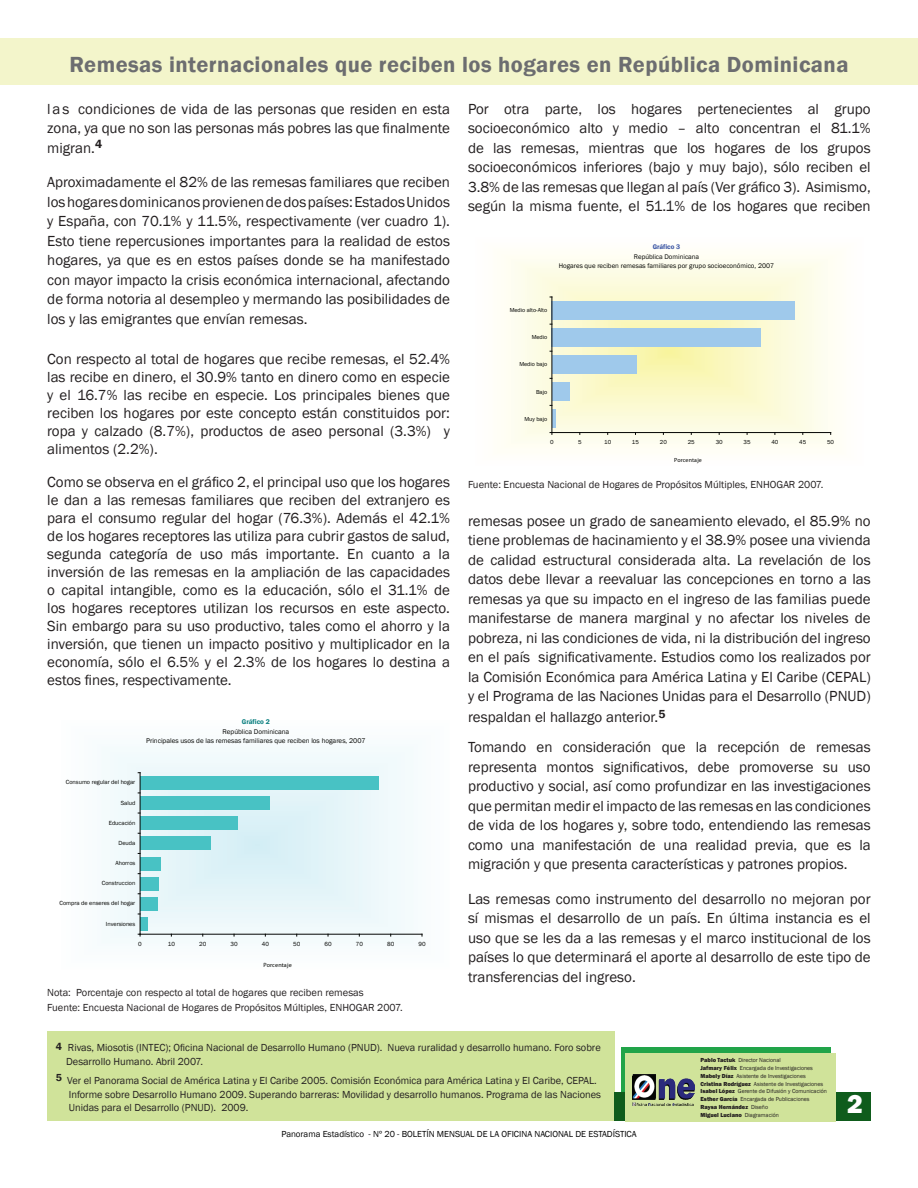
<style>
.page{position:relative;width:918px;height:1188px;background:#fff}
.page>*{position:absolute;margin:0;border:0;box-sizing:border-box;transform-origin:0 0}
.t1{font:800 27px "Franklin Gothic";color:#fff}
.t2{font:600 22.5px "Franklin Gothic";letter-spacing:.02em;color:#6c6d70}
.t3{font:15px/19.5px "Franklin Gothic";color:#231f20;text-align:justify}
.t4{font:10.5px/13.5px "Franklin Gothic";color:#231f20}
.t5{font:9px "Franklin Gothic";color:#000}
.t6{font:7.05px/9.8px "Franklin Gothic";letter-spacing:-.005em;color:#040503;text-align:center}
.t7{font:600 7.05px "Franklin Gothic";letter-spacing:-.005em;color:#0c8081}
.t8{font:6.9px/9.6px "Franklin Gothic";color:#040503;text-align:center}
.t9{font:600 6.9px "Franklin Gothic";letter-spacing:-.005em;color:#3853a3}
.t10{font:6.15px "Franklin Gothic";letter-spacing:-.005em;color:#040503}
.t11{font:6.15px "Myriad Pro";letter-spacing:.02em;color:#040503}
.t12{font:6px/7.8px "Franklin Gothic";color:#231f20}
.t13{font:6px "Franklin Gothic";color:#040503}
.t14{font:6px "Myriad Pro";letter-spacing:.02em;color:#040503}
.s1{font-weight:600}
.s2{font-weight:800}
</style>
<div class="page">
<div style="left:0;top:38px;width:918px;height:47px;background:#f3f5cb"></div>
<div style="left:47px;top:1031px;width:568px;height:90px;background:#d0e39a"></div>
<div style="left:621px;top:1047px;width:210px;height:67px;background:#21a449"></div>
<div style="left:615px;top:1092px;width:225px;height:29px;background:#0f5c1c"></div>
<div style="left:626px;top:1053px;width:210px;height:68px;background:#d0e39a"></div>
<div style="left:840px;top:1092px;width:31px;height:29px;background:#0f5c1c"></div>
<img style="left:632px;top:1075px;width:63px;height:31px">
<img style="left:102px;top:747px;width:321px;height:196px">
<div style="left:140px;top:917px;width:7px;height:14px;background:#48c2c4"></div>
<div style="left:140px;top:897px;width:17px;height:14px;background:#48c2c4"></div>
<div style="left:140px;top:877px;width:19px;height:13px;background:#48c2c4"></div>
<div style="left:140px;top:857px;width:20px;height:13px;background:#48c2c4"></div>
<div style="left:140px;top:837px;width:70px;height:13px;background:#48c2c4"></div>
<div style="left:140px;top:816px;width:98px;height:14px;background:#48c2c4"></div>
<div style="left:140px;top:796px;width:129px;height:14px;background:#48c2c4"></div>
<div style="left:140px;top:776px;width:239px;height:14px;background:#48c2c4"></div>
<hr style="left:140px;top:934px;width:282px;height:1px;background:#040503">
<hr style="left:140px;top:773px;width:1px;height:161px;background:#040503">
<img style="left:504px;top:255px;width:331px;height:193px">
<hr style="left:552px;top:410px;width:4px;height:18px;background:#9fc9eb">
<div style="left:552px;top:383px;width:17px;height:18px;background:#9fc9eb"></div>
<div style="left:552px;top:356px;width:84px;height:18px;background:#9fc9eb"></div>
<div style="left:552px;top:329px;width:209px;height:18px;background:#9fc9eb"></div>
<div style="left:552px;top:302px;width:243px;height:18px;background:#9fc9eb"></div>
<hr style="left:552px;top:432px;width:279px;height:1px;background:#040503">
<hr style="left:552px;top:297px;width:1px;height:136px;background:#040503">
<h2 class="t2" style="left:69px;top:51px;width:781px">Remesas internacionales que reciben los hogares en República Dominicana</h2>
<p class="t3" style="left:47px;top:99px;width:404px">l a s condiciones de vida de las personas que residen en esta zona, ya que no son las personas más pobres las que finalmente migran.<sup>4</sup></p>
<p class="t3" style="left:47px;top:173px;width:404px">Aproximadamente el 82% de las remesas familiares que reciben los hogares dominicanos provienen de dos países: Estados Unidos y España, con 70.1% y 11.5%, respectivamente (ver cuadro 1).<br>Esto tiene repercusiones importantes para la realidad de estos hogares, ya que es en estos países donde se ha manifestado con mayor impacto la crisis económica internacional, afectando de forma notoria al desempleo y mermando las posibilidades de los y las emigrantes que envían remesas.</p>
<p class="t3" style="left:47px;top:351px;width:404px;line-height:18px">Con respecto al total de hogares que recibe remesas, el 52.4% las recibe en dinero, el 30.9% tanto en dinero como en especie y el 16.7% las recibe en especie. Los principales bienes que reciben los hogares por este concepto están constituidos por: ropa y calzado (8.7%), productos de aseo personal (3.3%) y alimentos (2.2%).</p>
<p class="t3" style="left:47px;top:474px;width:404px;line-height:18px">Como se observa en el gráfico 2, el principal uso que los hogares le dan a las remesas familiares que reciben del extranjero es para el consumo regular del hogar (76.3%). Además el 42.1% de los hogares receptores las utiliza para cubrir gastos de salud, segunda categoría de uso más importante. En cuanto a la inversión de las remesas en la ampliación de las capacidades o capital intangible, como es la educación, sólo el 31.1% de los hogares receptores utilizan los recursos en este aspecto.<br>Sin embargo para su uso productivo, tales como el ahorro y la inversión, que tienen un impacto positivo y multiplicador en la economía, sólo el 6.5% y el 2.3% de los hogares lo destina a estos fines, respectivamente.</p>
<p class="t7" style="left:242px;top:717px;width:30px">Gráfico 2</p>
<p class="t6" style="left:146px;top:726px;width:221px">República Dominicana<br>Principales usos de las remesas familiares que reciben los hogares, 2007</p>
<p class="t10" style="left:66px;top:779px;width:71px">Consumo regular del hogar</p>
<p class="t10" style="left:121px;top:799px;width:16px">Salud</p>
<p class="t10" style="left:109px;top:819px;width:28px">Educación</p>
<p class="t10" style="left:118px;top:839px;width:18px">Deuda</p>
<p class="t10" style="left:116px;top:859px;width:21px">Ahorros</p>
<p class="t10" style="left:102px;top:880px;width:35px">Construccion</p>
<p class="t10" style="left:59px;top:900px;width:77px">Compra de enseres del hogar</p>
<p class="t10" style="left:106px;top:920px;width:31px">Inversiones</p>
<p class="t10" style="left:138px;top:940px;width:5px">0</p>
<p class="t10" style="left:168px;top:940px;width:9px">10</p>
<p class="t10" style="left:199px;top:940px;width:9px">20</p>
<p class="t10" style="left:230px;top:940px;width:9px">30</p>
<p class="t10" style="left:262px;top:940px;width:9px">40</p>
<p class="t10" style="left:293px;top:940px;width:9px">50</p>
<p class="t10" style="left:324px;top:940px;width:9px">60</p>
<p class="t10" style="left:356px;top:940px;width:9px">70</p>
<p class="t10" style="left:387px;top:940px;width:9px">80</p>
<p class="t10" style="left:418px;top:940px;width:9px">90</p>
<p class="t11" style="left:263px;top:961px;width:30px">Porcentaje</p>
<p class="t4" style="left:47px;top:985px;width:357px;line-height:15px">Nota: Porcentaje con respecto al total de hogares que reciben remesas<br>Fuente: Encuesta Nacional de Hogares de Propósitos Múltiples, ENHOGAR 2007.</p>
<p class="t3" style="left:468px;top:99px;width:404px">Por otra parte, los hogares pertenecientes al grupo socioeconómico alto y medio – alto concentran el 81.1% de las remesas, mientras que los hogares de los grupos socioeconómicos inferiores (bajo y muy bajo), sólo reciben el 3.8% de las remesas que llegan al país (Ver gráfico 3). Asimismo, según la misma fuente, el 51.1% de los hogares que reciben</p>
<p class="t9" style="left:653px;top:243px;width:29px">Gráfico 3</p>
<p class="t8" style="left:559px;top:252px;width:217px">República Dominicana<br>Hogares que reciben remesas familiares por grupo socioeconómico, 2007</p>
<p class="t13" style="left:510px;top:306px;width:39px">Medio alto-Alto</p>
<p class="t13" style="left:532px;top:333px;width:17px">Medio</p>
<p class="t13" style="left:519px;top:361px;width:29px">Medio bajo</p>
<p class="t13" style="left:536px;top:388px;width:13px">Bajo</p>
<p class="t13" style="left:524px;top:415px;width:24px">Muy bajo</p>
<p class="t13" style="left:550px;top:438px;width:5px">0</p>
<p class="t13" style="left:578px;top:438px;width:5px">5</p>
<p class="t13" style="left:604px;top:438px;width:8px">10</p>
<p class="t13" style="left:632px;top:438px;width:8px">15</p>
<p class="t13" style="left:660px;top:438px;width:8px">20</p>
<p class="t13" style="left:688px;top:438px;width:8px">25</p>
<p class="t13" style="left:716px;top:438px;width:8px">30</p>
<p class="t13" style="left:744px;top:438px;width:8px">35</p>
<p class="t13" style="left:771px;top:438px;width:8px">40</p>
<p class="t13" style="left:799px;top:438px;width:8px">45</p>
<p class="t13" style="left:827px;top:438px;width:8px">50</p>
<p class="t14" style="left:674px;top:457px;width:29px">Porcentaje</p>
<p class="t4" style="left:468px;top:478px;width:357px">Fuente: Encuesta Nacional de Hogares de Propósitos Múltiples, ENHOGAR 2007.</p>
<p class="t3" style="left:468px;top:511px;width:404px">remesas posee un grado de saneamiento elevado, el 85.9% no tiene problemas de hacinamiento y el 38.9% posee una vivienda de calidad estructural considerada alta. La revelación de los datos debe llevar a reevaluar las concepciones en torno a las remesas ya que su impacto en el ingreso de las familias puede manifestarse de manera marginal y no afectar los niveles de pobreza, ni las condiciones de vida, ni la distribución del ingreso en el país significativamente. Estudios como los realizados por la Comisión Económica para América Latina y El Caribe (CEPAL) y el Programa de las Naciones Unidas para el Desarrollo (PNUD)</p>
<p class="t3" style="left:468px;top:702px;width:404px;line-height:30px">respaldan el hallazgo anterior.<sup>5<br></sup>Tomando en consideración que la recepción de remesas</p>
<p class="t3" style="left:468px;top:757px;width:404px">representa montos significativos, debe promoverse su uso productivo y social, así como profundizar en las investigaciones que permitan medir el impacto de las remesas en las condiciones de vida de los hogares y, sobre todo, entendiendo las remesas como una manifestación de una realidad previa, que es la migración y que presenta características y patrones propios.</p>
<p class="t3" style="left:468px;top:889px;width:404px">Las remesas como instrumento del desarrollo no mejoran por sí mismas el desarrollo de un país. En última instancia es el uso que se les da a las remesas y el marco institucional de los países lo que determinará el aporte al desarrollo de este tipo de transferencias del ingreso.</p>
<p class="t4" style="left:66px;top:1041px;width:536px;text-indent:-10px"><span class="s1">4</span> Rivas, Miosotis (INTEC); Oficina Nacional de Desarrollo Humano (PNUD). Nueva ruralidad y desarrollo humano. Foro sobre<br>Desarrollo Humano. Abril 2007.</p>
<p class="t4" style="left:69px;top:1074px;width:534px;text-indent:-13px"><sup>5</sup> Ver el Panorama Social de América Latina y El Caribe 2005. Comisión Económica para América Latina y El Caribe, CEPAL.<br>Informe sobre Desarrollo Humano 2009. Superando barreras: Movilidad y desarrollo humanos. Programa de las Naciones<br>Unidas para el Desarrollo (PNUD). 2009.</p>
<p class="t5" style="left:281px;top:1129px;width:357px">Panorama Estadístico - Nº 20 - BOLETÍN MENSUAL DE LA OFICINA NACIONAL DE ESTADÍSTICA</p>
<p class="t12" style="left:700px;top:1057px;width:128px"><span class="s2">Pablo Tactuk</span> Director Nacional<br><span class="s2">Jafmary Félix</span> Encargada de Investigaciones <span class="s2">Mabely Díaz</span> Asistente de Investigaciones <span class="s2">Cristina Rodríguez</span> Asistente de Investigaciones <span class="s2">Isabel López</span> Gerente de Difusión y Comunicación <span class="s2">Esther García</span> Encargada de Publicaciones <span class="s2">Raysa Hernández</span> Diseño<br><span class="s2">Miguel Luciano</span> Diagramación</p>
<h1 class="t1" style="left:847px;top:1086px;width:17px">2</h1>
</div>
